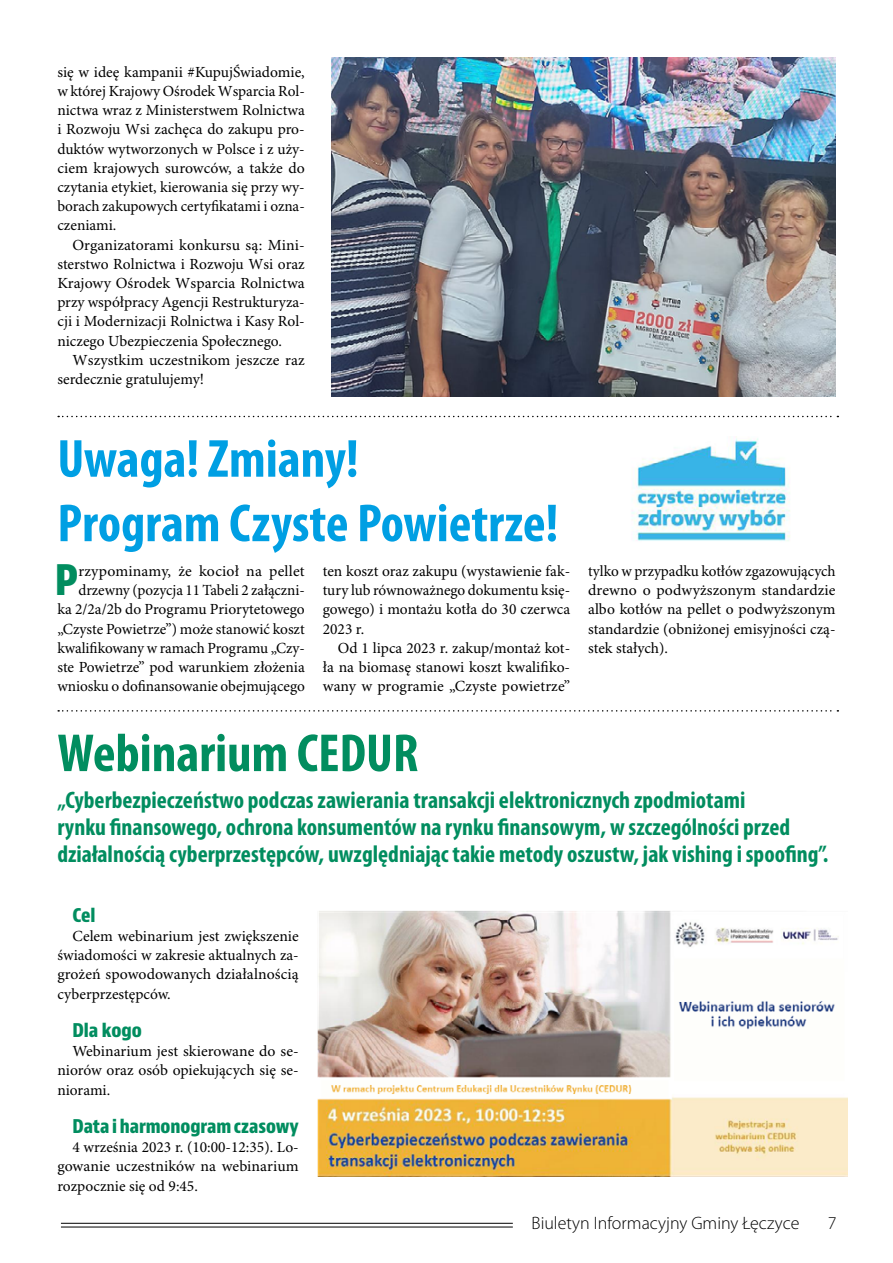
<style>
.page{position:relative;width:893px;height:1263px;background:#fff}
.page>*{position:absolute;margin:0;border:0;box-sizing:border-box;transform-origin:0 0}
.t1{font:700 condensed 54px/64.5px "Myriad Pro";color:#009fe3}
.t2{font:700 condensed 54px "Myriad Pro";color:#018d5f}
.t3{font:700 condensed 40.95px "Bernino Sans";color:#018d5f}
.t4{font:700 condensed 24px/27px "Myriad Pro";color:#018d5f}
.t5{font:700 condensed 18.45px "Bernino Sans";letter-spacing:-.005em;color:#018d5f}
.t6{font:300 18px "Myriad Pro";color:#000}
.t7{font:15.45px/19.2px "Minion Pro";color:#000;text-align:justify}
</style>
<div class="page">
<hr style="left:61px;top:1223px;width:452px;height:1px;background:#000">
<hr style="left:61px;top:1227px;width:452px;height:1px;background:#000">
<img style="left:318px;top:910px;width:530px;height:266px">
<svg style="left:58px;top:416px;width:780px;height:1px"></svg>
<svg style="left:58px;top:710px;width:780px;height:2px"></svg>
<img style="left:332px;top:58px;width:504px;height:339px">
<img style="left:631px;top:436px;width:159px;height:105px">
<p class="t7" style="left:57px;top:63px;width:249px">się w ideę kampanii #KupujŚwiadomie, w której Krajowy Ośrodek Wsparcia Rol&shy;nictwa wraz z Ministerstwem Rolnictwa i Rozwoju Wsi zachęca do zakupu pro&shy;duktów wytworzonych w Polsce i z uży&shy;ciem krajowych surowców, a także do czytania etykiet, kierowania się przy wy&shy;borach zakupowych certyfikatami i ozna&shy;czeniami.</p>
<p class="t7" style="left:57px;top:236px;width:249px;text-indent:15px">Organizatorami konkursu są: Mini&shy;sterstwo Rolnictwa i Rozwoju Wsi oraz Krajowy Ośrodek Wsparcia Rolnictwa przy współpracy Agencji Restrukturyza&shy;cji i Modernizacji Rolnictwa i Kasy Rol&shy;niczego Ubezpieczenia Społecznego.</p>
<p class="t7" style="left:57px;top:351px;width:249px;text-indent:15px">Wszystkim uczestnikom jeszcze raz serdecznie gratulujemy!</p>
<h1 class="t1" style="left:57px;top:427px;width:502px">Uwaga! Zmiany!<br>Program Czyste Powietrze!</h1>
<h2 class="t3" style="left:55px;top:555px;width:25px">P</h2>
<p class="t7" style="left:57px;top:562px;width:249px;text-align:right">rzypominamy, że kocioł na pellet drzewny (pozycja 11 Tabeli 2 załączni-<br>ka 2/2a/2b do Programu Priorytetowego „Czyste Powietrze”) może stanowić koszt kwalifikowany w ramach Programu „Czy&shy;ste Powietrze” pod warunkiem złożenia wniosku o dofinansowanie obejmującego</p>
<p class="t7" style="left:323px;top:562px;width:249px">ten koszt oraz zakupu (wystawienie fak&shy;tury lub równoważnego dokumentu księ&shy;gowego) i montażu kotła do 30 czerwca 2023 r.</p>
<p class="t7" style="left:323px;top:639px;width:249px;text-indent:15px">Od 1 lipca 2023 r. zakup/montaż kot&shy;ła na biomasę stanowi koszt kwalifiko&shy;wany w programie „Czyste powietrze”</p>
<p class="t7" style="left:588px;top:562px;width:249px">tylko w przypadku kotłów zgazowujących drewno o podwyższonym standardzie albo kotłów na pellet o podwyższonym standardzie (obniżonej emisyjności czą&shy;stek stałych).</p>
<h1 class="t2" style="left:57px;top:723px;width:362px">Webinarium CEDUR</h1>
<p class="t4" style="left:57px;top:787px;width:772px">„Cyberbezpieczeństwo podczas zawierania transakcji elektronicznych zpodmiotami<br>rynku finansowego, ochrona konsumentów na rynku finansowym, w szczególności przed działalnością cyberprzestępców, uwzględniając takie metody oszustw, jak vishing i spoofing”.</p>
<p class="t5" style="left:72px;top:904px;width:25px">Cel</p>
<p class="t7" style="left:57px;top:927px;width:243px;text-indent:15px">Celem webinarium jest zwiększenie świadomości w zakresie aktualnych za&shy;grożeń spowodowanych działalnością cyberprzestępców.</p>
<p class="t5" style="left:72px;top:1019px;width:71px">Dla kogo</p>
<p class="t7" style="left:57px;top:1042px;width:243px;text-indent:15px">Webinarium jest skierowane do se&shy;niorów oraz osób opiekujących się se&shy;niorami.</p>
<p class="t5" style="left:72px;top:1115px;width:228px">Data i harmonogram czasowy</p>
<p class="t7" style="left:57px;top:1138px;width:243px;text-indent:15px">4 września 2023 r. (10:00-12:35). Lo&shy;gowanie uczestników na webinarium rozpocznie się od 9:45.</p>
<p class="t6" style="left:532px;top:1213px;width:269px">Biuletyn Informacyjny Gminy Łęczyce</p>
<p class="t6" style="left:828px;top:1213px;width:10px">7</p>
</div>
